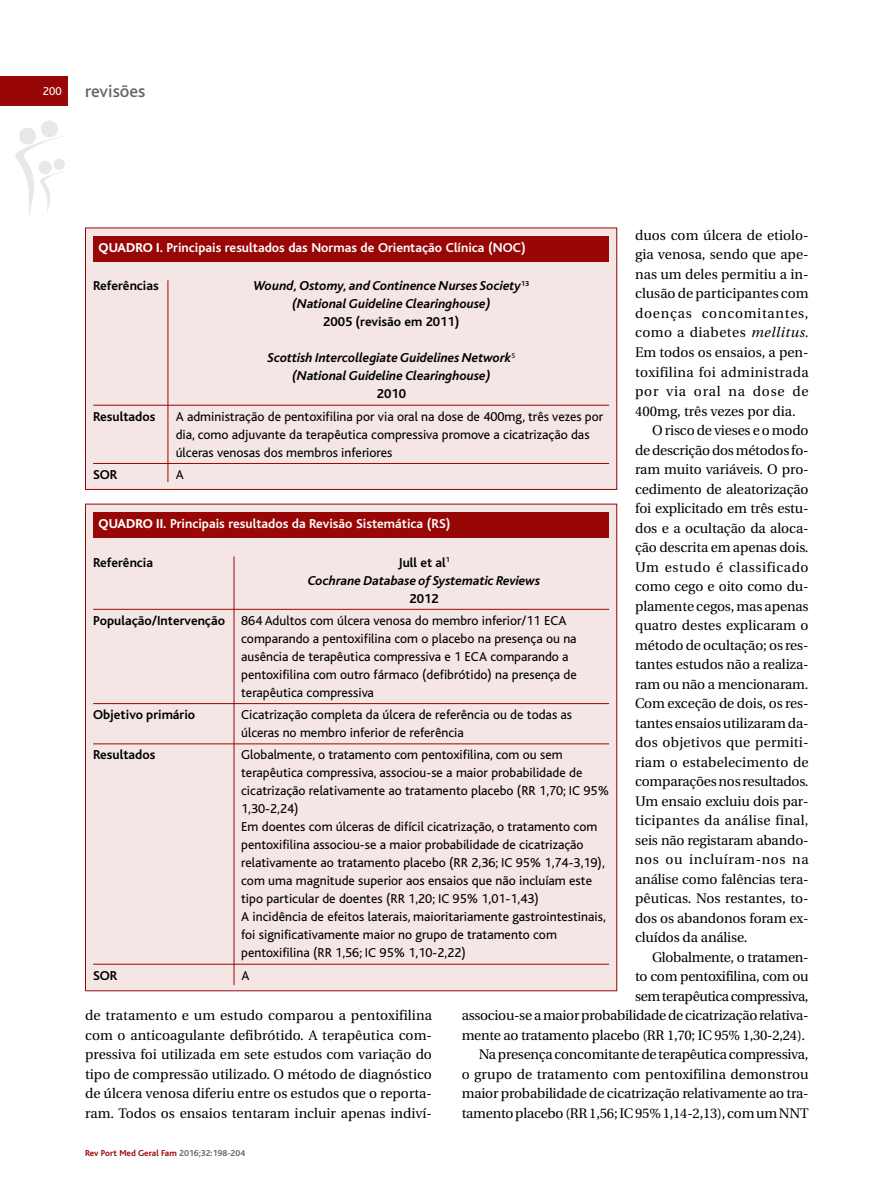
<style>
.page{position:relative;width:881px;height:1191px;background:#fff}
.page>*{position:absolute;margin:0;border:0;box-sizing:border-box;transform-origin:0 0}
.t1{font:500 18px "Bliss";color:#666}
.t2{font:13.8px/19.5px "Utopia";letter-spacing:-.01em;color:#000;text-align:justify}
.t3{font:13.8px "Utopia";letter-spacing:.04em;color:#000}
.t4{font:13.8px "Utopia";letter-spacing:.055em;color:#000}
.t5{font:13.8px "Utopia";letter-spacing:-.03em;color:#000}
.t6{font:13.8px "Utopia";letter-spacing:.025em;color:#000}
.t7{font:13.8px "Utopia";letter-spacing:.02em;color:#000}
.t8{font:13.8px "Utopia";letter-spacing:.015em;color:#000}
.t9{font:13.8px "Utopia";letter-spacing:.03em;color:#000}
.t10{font:13.8px "Utopia";letter-spacing:.01em;color:#000}
.t11{font:13.5px/18px "Bliss";color:#000}
.t12{font:italic 700 13.5px/18px "Bliss";color:#000;text-align:center}
.t13{font:700 13.5px "Bliss";color:#fff}
.t14{font:700 13.5px "Bliss";color:#000}
.t15{font:12px "Bliss";color:#fff}
.t16{font:700 9px "Bliss";color:#980605}
.s1{font-style:italic}
.s2{font-weight:800}
.s3{font-style:normal}
.s4{font-weight:700}
.s5{color:#666}
</style>
<div class="page">
<svg style="left:15px;top:120px;width:50px;height:95px"></svg>
<div style="left:0;top:77px;width:68px;height:29px;background:#980605"></div>
<div style="left:86px;top:228px;width:530px;height:261px;background:#f5e6e6"></div>
<div style="left:85px;top:227px;width:532px;height:263px;border:1px solid #980605"></div>
<hr style="left:93px;top:405px;width:516px;height:1px;background:#980605">
<hr style="left:93px;top:463px;width:516px;height:1px;background:#980605">
<div style="left:93px;top:236px;width:515px;height:25px;background:#980605"></div>
<hr style="left:167px;top:280px;width:1px;height:202px;background:#980605">
<div style="left:86px;top:504px;width:530px;height:486px;background:#f5e6e6"></div>
<hr style="left:93px;top:609px;width:516px;height:1px;background:#980605">
<hr style="left:93px;top:703px;width:516px;height:1px;background:#980605">
<hr style="left:93px;top:743px;width:516px;height:1px;background:#980605">
<hr style="left:93px;top:963px;width:516px;height:1px;background:#980605">
<div style="left:93px;top:512px;width:515px;height:26px;background:#980605"></div>
<hr style="left:233px;top:556px;width:1px;height:429px;background:#980605">
<p class="t15" style="left:43px;top:87px;width:20px">200</p>
<h1 class="t1" style="left:85px;top:85px;width:62px">revisões</h1>
<p class="t2" style="left:635px;top:227px;width:175px">duos com úlcera de etiolo-</p>
<p class="t2" style="left:635px;top:246px;width:175px">gia venosa, sendo que ape-</p>
<p class="t2" style="left:635px;top:266px;width:175px">nas um deles permitiu a in-</p>
<p class="t2" style="left:635px;top:285px;width:175px">clusão de participantes com</p>
<p class="t4" style="left:635px;top:308px;width:175px">doenças concomitantes,</p>
<p class="t9" style="left:635px;top:327px;width:175px">como a diabetes <span class="s1">mellitus.</span></p>
<p class="t2" style="left:635px;top:344px;width:175px">Em todos os ensaios, a pen-</p>
<p class="t6" style="left:635px;top:366px;width:175px">toxifilina foi administrada</p>
<p class="t4" style="left:635px;top:386px;width:175px">por via oral na dose de</p>
<p class="t2" style="left:635px;top:402px;width:162px">400mg, três vezes por dia.</p>
<p class="t2" style="left:652px;top:422px;width:158px">O risco de vieses e o modo</p>
<p class="t2" style="left:635px;top:441px;width:175px">dedescriçãodosmétodos fo-</p>
<p class="t2" style="left:635px;top:461px;width:175px">ram muito variáveis. O pro-</p>
<p class="t2" style="left:635px;top:480px;width:175px">cedimento de aleatorização</p>
<p class="t2" style="left:635px;top:500px;width:175px">foi explicitado em três estu-</p>
<p class="t2" style="left:635px;top:519px;width:175px">dos e a ocultação da aloca-</p>
<p class="t2" style="left:635px;top:539px;width:175px">ção descrita em apenas dois.</p>
<p class="t3" style="left:635px;top:561px;width:175px">Um estudo é classificado</p>
<p class="t2" style="left:635px;top:578px;width:175px">como cego e oito como du-</p>
<p class="t2" style="left:635px;top:597px;width:175px">plamente cegos, mas apenas</p>
<p class="t2" style="left:635px;top:617px;width:175px">quatro destes explicaram o</p>
<p class="t2" style="left:635px;top:636px;width:175px">método de ocultação; os res-</p>
<p class="t2" style="left:635px;top:656px;width:175px">tantes estudos não a realiza-</p>
<p class="t2" style="left:635px;top:675px;width:175px">ram ou não a mencionaram.</p>
<p class="t2" style="left:635px;top:695px;width:175px">Com exceção de dois, os res-</p>
<p class="t2" style="left:635px;top:714px;width:175px">tantes ensaiosutilizaramda-</p>
<p class="t8" style="left:635px;top:737px;width:175px">dos objetivos que permiti-</p>
<p class="t10" style="left:635px;top:756px;width:175px">riam o estabelecimento de</p>
<p class="t2" style="left:635px;top:773px;width:175px">comparaçõesnos resultados.</p>
<p class="t2" style="left:635px;top:792px;width:175px">Um ensaio excluiu dois par-</p>
<p class="t7" style="left:635px;top:815px;width:175px">ticipantes da análise final,</p>
<p class="t2" style="left:635px;top:831px;width:175px">seis não registaram abando-</p>
<p class="t3" style="left:635px;top:854px;width:175px">nos ou incluíram-nos na</p>
<p class="t2" style="left:635px;top:870px;width:175px">análise como falências tera-</p>
<p class="t2" style="left:635px;top:890px;width:175px">pêuticas. Nos restantes, to-</p>
<p class="t2" style="left:635px;top:909px;width:175px">dos os abandonos foram ex-</p>
<p class="t2" style="left:635px;top:929px;width:114px">cluídos da análise.</p>
<p class="t2" style="left:652px;top:948px;width:158px">Globalmente, o tratamen-</p>
<p class="t2" style="left:635px;top:968px;width:175px">to com pentoxifilina, com ou</p>
<p class="t5" style="left:635px;top:990px;width:175px">semterapêuticacompressiva,</p>
<p class="t2" style="left:461px;top:1007px;width:348px">associou-seamaiorprobabilidadede cicatrizaçãorelativa-</p>
<p class="t2" style="left:461px;top:1026px;width:345px">mente ao tratamento placebo (RR 1,70; IC 95% 1,30-2,24).</p>
<p class="t2" style="left:478px;top:1046px;width:331px">Napresençaconcomitantedeterapêuticacompressiva,</p>
<p class="t2" style="left:461px;top:1065px;width:348px">o grupo de tratamento com pentoxifilina demonstrou</p>
<p class="t2" style="left:461px;top:1085px;width:348px">maior probabilidade de cicatrização relativamente ao tra-</p>
<p class="t2" style="left:461px;top:1104px;width:348px">tamentoplacebo(RR1,56;IC95%1,14-2,13),comumNNT</p>
<p class="t13" style="left:98px;top:243px;width:428px"><span class="s2">QUADRO I.</span> Principais resultados das Normas de Orientação Clínica (NOC)</p>
<p class="t14" style="left:93px;top:281px;width:67px">Referências</p>
<p class="t12" style="left:253px;top:278px;width:277px">Wound,Ostomy, and Continence Nurses Society<sup>13 </sup>(National Guideline Clearinghouse)</p>
<p class="t14" style="left:323px;top:317px;width:138px">2005 (revisão em 2011)</p>
<p class="t12" style="left:267px;top:350px;width:249px">Scottish Intercollegiate Guidelines Network<sup>5 </sup>(National Guideline Clearinghouse)</p>
<p class="t14" style="left:376px;top:389px;width:31px">2010</p>
<p class="t14" style="left:93px;top:412px;width:64px">Resultados</p>
<p class="t11" style="left:176px;top:409px;width:429px">A administração de pentoxifilina por via oral na dose de 400mg, três vezes por dia, como adjuvante da terapêutica compressiva promove a cicatrização das úlceras venosas dos membros inferiores</p>
<p class="t14" style="left:93px;top:470px;width:26px">SOR</p>
<p class="t11" style="left:176px;top:467px;width:10px">A</p>
<p class="t13" style="left:98px;top:519px;width:353px"><span class="s2">QUADRO II.</span> Principais resultados da Revisão Sistemática (RS)</p>
<p class="t14" style="left:93px;top:557px;width:61px">Referência</p>
<p class="t12" style="left:308px;top:554px;width:234px"><span class="s3">Jull et al</span><sup>1<br></sup>Cochrane Database of Systematic Reviews</p>
<p class="t11" style="left:93px;top:588px;width:475px;line-height:22.2px;text-indent:316px"><span class="s4">2012<br>População/Intervenção</span> 864 Adultos com úlcera venosa do membro inferior/11 ECA</p>
<p class="t11" style="left:241px;top:631px;width:337px">comparando a pentoxifilina com o placebo na presença ou na ausência de terapêutica compressiva e 1 ECA comparando a pentoxifilina com outro fármaco (defibrótido) na presença de terapêutica compressiva</p>
<p class="t14" style="left:93px;top:710px;width:104px">Objetivo primário</p>
<p class="t11" style="left:241px;top:707px;width:332px">Cicatrização completa da úlcera de referência ou de todas as úlceras no membro inferior de referência</p>
<p class="t14" style="left:93px;top:750px;width:64px">Resultados</p>
<p class="t11" style="left:241px;top:747px;width:369px">Globalmente, o tratamento com pentoxifilina, com ou sem terapêutica compressiva, associou-se a maior probabilidade de cicatrização relativamente ao tratamento placebo (RR 1,70; IC 95% 1,30-2,24)<br>Em doentes com úlceras de difícil cicatrização, o tratamento com pentoxifilina associou-se a maior probabilidade de cicatrização relativamente ao tratamento placebo (RR 2,36; IC 95% 1,74-3,19), com uma magnitude superior aos ensaios que não incluíam este tipo particular de doentes (RR 1,20; IC 95% 1,01-1,43)<br>A incidência de efeitos laterais, maioritariamente gastrointestinais, foi significativamente maior no grupo de tratamento com pentoxifilina (RR 1,56; IC 95% 1,10-2,22)</p>
<p class="t14" style="left:93px;top:970px;width:26px">SOR</p>
<p class="t11" style="left:241px;top:967px;width:10px">A</p>
<p class="t2" style="left:85px;top:1007px;width:348px">de tratamento e um estudo comparou a pentoxifilina com o anticoagulante defibrótido. A terapêutica com&shy;pressiva foi utilizada em sete estudos com variação do tipo de compressão utilizado. O método de diagnóstico de úlcera venosa diferiu entre os estudos que o reporta&shy;ram. Todos os ensaios tentaram incluir apenas indiví-</p>
<p class="t16" style="left:85px;top:1149px;width:162px">Rev Port Med Geral Fam <span class="s5">2016;32:198-204</span></p>
</div>
